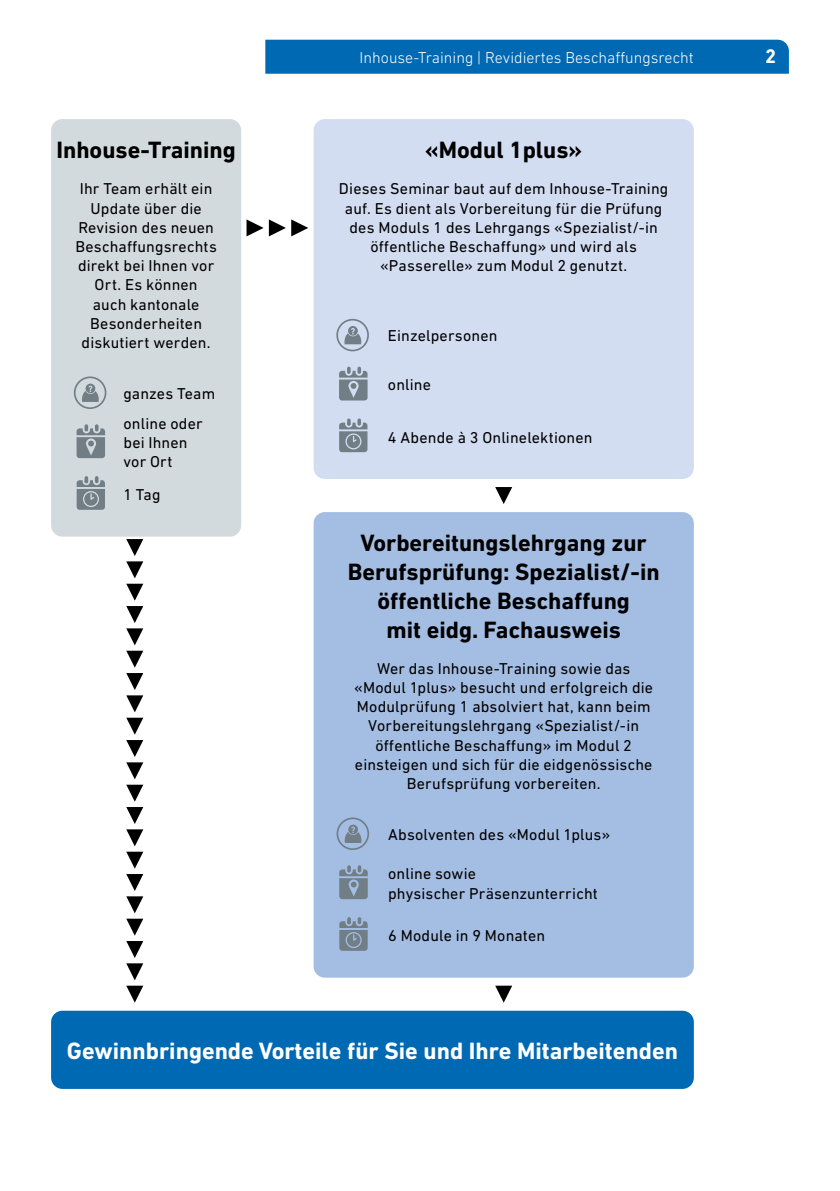
<style>
.page{position:relative;width:840px;height:1191px;background:#fff}
.page>*{position:absolute;margin:0;border:0;box-sizing:border-box;transform-origin:0 0}
.t1{font:700 24px/28.8px "DIN Next LT Pro";color:#000;text-align:center}
.t2{font:700 24px "DIN Next LT Pro";color:#fff}
.t3{font:700 20px "DIN Next LT Pro";color:#fff}
.t4{font:16px/19.2px "DIN Next LT Pro";letter-spacing:.01em;color:#000;text-align:center}
.t5{font:300 16px "DIN Next LT Pro";color:#fff}
</style>
<div class="page">
<div style="left:265px;top:40px;width:523px;height:34px;background:#0069b4"></div>
<div style="left:51px;top:119px;width:190px;height:417px;background:#d3dadd;border-radius:11px"></div>
<div style="left:313px;top:119px;width:380px;height:360px;background:#d3ddf2;border-radius:11px"></div>
<div style="left:313px;top:512px;width:380px;height:465px;background:#a4bde3;border-radius:11px"></div>
<div style="left:51px;top:1010px;width:642px;height:79px;background:#0069b4;border-radius:11px"></div>
<svg style="left:76px;top:424px;width:29px;height:34px"></svg>
<svg style="left:339px;top:367px;width:28px;height:33px"></svg>
<svg style="left:339px;top:865px;width:28px;height:34px"></svg>
<svg style="left:77px;top:476px;width:28px;height:34px"></svg>
<svg style="left:339px;top:418px;width:28px;height:34px"></svg>
<svg style="left:339px;top:917px;width:28px;height:33px"></svg>
<svg style="left:74px;top:376px;width:32px;height:33px"></svg>
<svg style="left:336px;top:319px;width:33px;height:32px"></svg>
<svg style="left:336px;top:817px;width:33px;height:33px"></svg>
<svg style="left:246px;top:219px;width:17px;height:17px"></svg>
<svg style="left:126px;top:539px;width:17px;height:39px"></svg>
<svg style="left:269px;top:219px;width:39px;height:17px"></svg>
<svg style="left:126px;top:941px;width:17px;height:61px"></svg>
<svg style="left:126px;top:807px;width:17px;height:61px"></svg>
<svg style="left:126px;top:673px;width:17px;height:61px"></svg>
<svg style="left:126px;top:874px;width:17px;height:61px"></svg>
<svg style="left:126px;top:740px;width:17px;height:61px"></svg>
<svg style="left:126px;top:584px;width:17px;height:83px"></svg>
<svg style="left:495px;top:487px;width:17px;height:17px"></svg>
<svg style="left:495px;top:985px;width:17px;height:17px"></svg>
<p class="t5" style="left:359px;top:49px;width:335px">Inhouse-Training | Revidiertes Beschaffungsrecht</p>
<p class="t3" style="left:764px;top:45px;width:13px">2</p>
<h1 class="t1" style="left:56px;top:136px;width:181px">Inhouse-Training</h1>
<h1 class="t1" style="left:425px;top:136px;width:158px">«Modul 1plus»</h1>
<p class="t4" style="left:75px;top:179px;width:143px">Ihr Team erhält ein<br>Update über die<br>Revision des neuen<br>Beschaffungsrechts direkt bei Ihnen vor<br>Ort. Es können<br>auch kantonale<br>Besonderheiten diskutiert werden.</p>
<p class="t4" style="left:339px;top:179px;width:331px">Dieses Seminar baut auf dem Inhouse-Training auf. Es dient als Vorbereitung für die Prüfung des Moduls 1 des Lehrgangs «Spezialist/-in öffentliche Beschaf-fung» und wird als «Passerelle» zum Modul 2 genutzt.</p>
<p class="t4" style="left:388px;top:326px;width:111px">Einzelpersonen</p>
<p class="t4" style="left:123px;top:383px;width:93px">ganzes Team</p>
<p class="t4" style="left:123px;top:413px;width:81px;text-align:left">online oder bei Ihnen vor Ort</p>
<p class="t4" style="left:123px;top:485px;width:39px">1 Tag</p>
<p class="t4" style="left:388px;top:375px;width:45px">online</p>
<p class="t4" style="left:388px;top:427px;width:206px">4 Abende à 3 Onlinelektionen</p>
<h1 class="t1" style="left:347px;top:528px;width:313px">Vorbereitungslehrgang zur<br>Berufsprüfung: Spezialist/-in öffentliche Beschaffung<br>mit eidg. Fachausweis</h1>
<p class="t4" style="left:354px;top:658px;width:300px">Wer das Inhouse-Training sowie das «Modul 1plus» besucht und erfolgreich die Modulprüfung 1 absolviert hat, kann beim Vorbereitungslehrgang «Spezialist/-in öffentliche Beschaffung» im Modul 2 einsteigen und sich für die eidgenössische Berufsprüfung vorbereiten.</p>
<p class="t4" style="left:388px;top:824px;width:223px">Absolventen des «Modul 1plus»</p>
<p class="t4" style="left:388px;top:864px;width:211px;text-align:left">online sowie<br>physischer Präsenzunterricht</p>
<p class="t4" style="left:388px;top:926px;width:158px">6 Module in 9 Monaten</p>
<h1 class="t2" style="left:67px;top:1036px;width:612px">Gewinnbringende Vorteile für Sie und Ihre Mitarbeitenden</h1>
</div>
